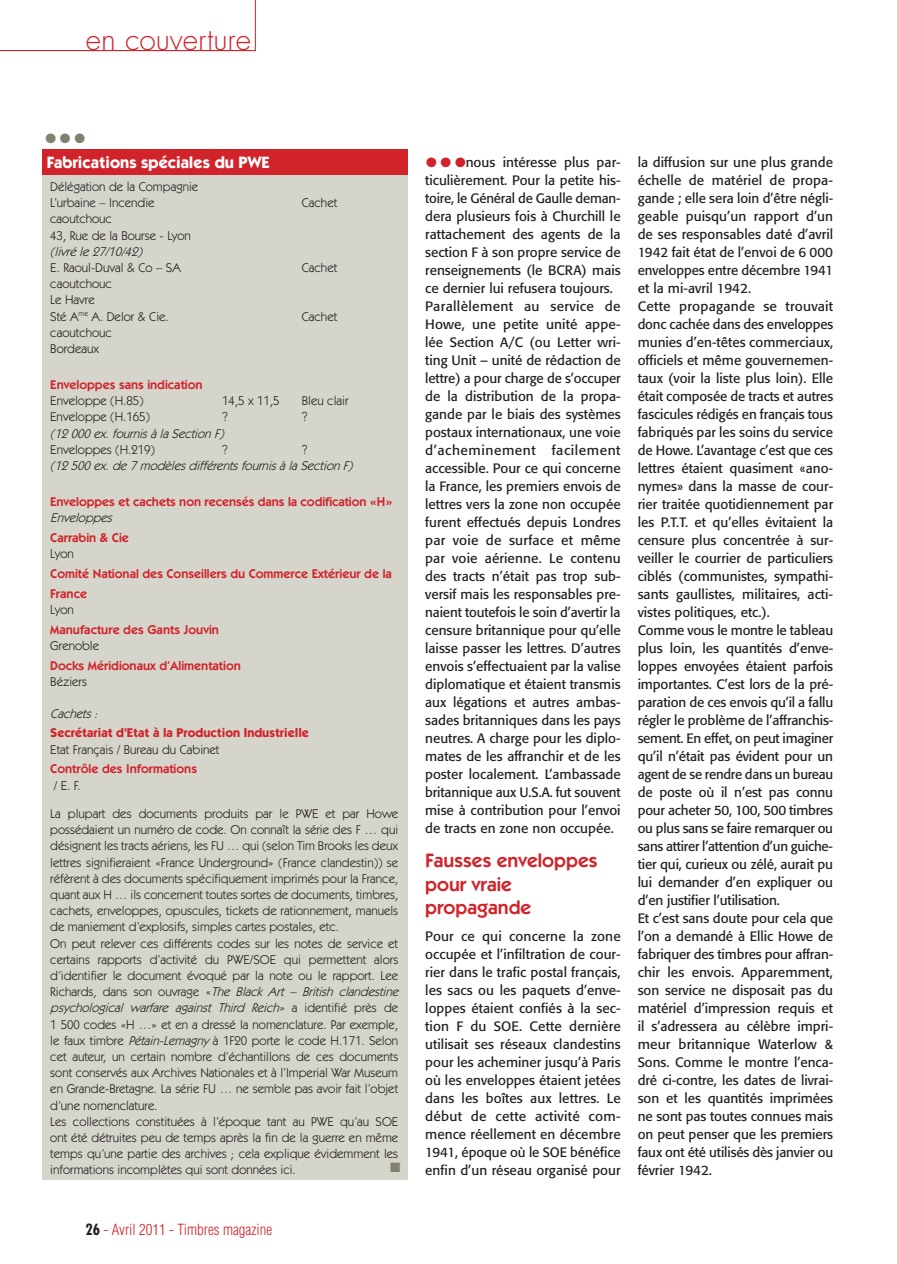
<style>
.page{position:relative;width:897px;height:1264px;background:#fff}
.page>*{position:absolute;margin:0;border:0;box-sizing:border-box;transform-origin:0 0}
.t1{font:300 30px "Futura Std";color:#d1232a}
.t2{font:600 19.5px/23.4px "ITC Kabel Std";color:#d1232a}
.t3{font:700 16.5px "ITC Kabel Std";color:#fff}
.t4{font:300 condensed 15px "Helvetica LT Std";color:#d1232a}
.t5{font:13.5px/18px "Formata";color:#231f20}
.t6{font:13.5px "Zapf Dingbats Std";color:#82806e}
.t7{font:12.75px/16.2px "ITC Kabel Std";color:#231f20}
.t8{font:600 12.75px/19.8px "ITC Kabel Std";color:#d1232a}
.t9{font:italic 12.75px "ITC Kabel Std";color:#231f20}
.t10{font:700 12.75px "ITC Kabel Std";color:#d1232a}
.s1{font-style:italic}
.s2{font-family:"Futura Std";font-weight:700;color:#231f20}
.s3{color:#d1232a}
</style>
<div class="page">
<svg style="left:251px;top:0;width:4px;height:51px"></svg>
<hr style="left:0;top:50px;width:251px;height:1px;background:#d1232a">
<div style="left:43px;top:149px;width:365px;height:1030px;background:#d6d5cc"></div>
<div style="left:43px;top:149px;width:365px;height:25px;background:#d1232a"></div>
<h1 class="t1" style="left:86px;top:21px;width:167px">en couverture</h1>
<p class="t6" style="left:45px;top:132px;width:41px">● ● ●</p>
<p class="t3" style="left:47px;top:152px;width:224px">Fabrications spéciales du PWE</p>
<p class="t7" style="left:50px;top:179px;width:149px">Délégation de la Compagnie<br>L’urbaine – Incendie</p>
<p class="t7" style="left:302px;top:195px;width:37px">Cachet</p>
<p class="t7" style="left:50px;top:211px;width:142px">caoutchouc<br>43, Rue de la Bourse - Lyon</p>
<p class="t9" style="left:50px;top:244px;width:97px">(livréle27/10/42)</p>
<p class="t7" style="left:50px;top:260px;width:132px">E. Raoul-Duval &amp; Co – SA</p>
<p class="t7" style="left:302px;top:260px;width:37px">Cachet</p>
<p class="t7" style="left:50px;top:276px;width:120px">caoutchouc<br>Le Havre<br>Sté A<sup>me</sup> A. Delor &amp; Cie.</p>
<p class="t7" style="left:302px;top:308px;width:37px">Cachet</p>
<p class="t7" style="left:50px;top:324px;width:63px">caoutchouc<br>Bordeaux</p>
<p class="t8" style="left:50px;top:375px;width:154px">Enveloppes sans indication</p>
<p class="t7" style="left:50px;top:393px;width:95px">Enveloppe (H.85)</p>
<p class="t7" style="left:222px;top:393px;width:59px">14,5 x 11,5</p>
<p class="t7" style="left:302px;top:393px;width:48px">Bleu clair</p>
<p class="t7" style="left:50px;top:409px;width:101px">Enveloppe (H.165)</p>
<p class="t7" style="left:222px;top:409px;width:7px">?</p>
<p class="t7" style="left:302px;top:409px;width:7px">?</p>
<p class="t9" style="left:50px;top:426px;width:178px">(12000ex.fournisàlaSectionF)</p>
<p class="t7" style="left:50px;top:441px;width:106px">Enveloppes (H.219)</p>
<p class="t7" style="left:222px;top:441px;width:7px">?</p>
<p class="t7" style="left:302px;top:441px;width:7px">?</p>
<p class="t9" style="left:50px;top:458px;width:307px">(12500ex.de7modèlesdifférentsfournisàlaSectionF)</p>
<p class="t8" style="left:50px;top:492px;width:344px">Enveloppes et cachets non recensés dans la codification «H»</p>
<p class="t9" style="left:50px;top:510px;width:67px">Enveloppes</p>
<p class="t8" style="left:50px;top:528px;width:80px">Carrabin &amp; Cie</p>
<p class="t7" style="left:50px;top:546px;width:25px">Lyon</p>
<p class="t8" style="left:50px;top:564px;width:343px">Comité National des Conseillers du Commerce Extérieur de la<br>France</p>
<p class="t7" style="left:50px;top:602px;width:25px">Lyon</p>
<p class="t8" style="left:50px;top:620px;width:170px">Manufacture des Gants Jouvin</p>
<p class="t7" style="left:50px;top:638px;width:50px">Grenoble</p>
<p class="t8" style="left:50px;top:656px;width:192px">Docks Méridionaux d’Alimentation</p>
<p class="t7" style="left:50px;top:674px;width:38px">Béziers</p>
<p class="t9" style="left:50px;top:706px;width:53px">Cachets:</p>
<p class="t10" style="left:50px;top:725px;width:260px">Secrétariat d’Etat à la Production Industrielle</p>
<p class="t7" style="left:50px;top:741px;width:171px">Etat Français / Bureau du Cabinet</p>
<p class="t8" style="left:50px;top:759px;width:148px">Contrôle des Informations</p>
<p class="t7" style="left:54px;top:777px;width:28px">/ E. F.</p>
<p class="t7" style="left:50px;top:805px;width:353px">La plupart des documents produits par le PWE et par Howe possédaient un numéro de code. On connaît la série des F … qui désignent les tracts aériens, les FU … qui (selon Tim Brooks les deux lettres signifieraient «France Underground» (France clandestin)) se réfèrent à des documents spécifiquement imprimés pour la France, quant aux H … ils concernent toutes sortes de documents, timbres, cachets, enveloppes, opuscules, tickets de rationnement, manuels de maniement d’explosifs, simples cartes postales, etc.<br>On peut relever ces différents codes sur les notes de service et certains rapports d’activité du PWE/SOE qui permettent alors d’identifier le document évoqué par la note ou le rapport. Lee R i c h a r d s , d a n s s o n o u v r a g e « <span class="s1">The Black Art – British clandestine psychological warfare against Third Reich»</span> a i d e n t i f i é p r è s d e 1 500 codes «H …» et en a dressé la nomenclature. Par exemple, le faux timbre <span class="s1">Pétain-Lemagny</span> à 1F20 porte le code H.171. Selon cet auteur, un certain nombre d’échantillons de ces documents sont conservés aux Archives Nationales et à l’Imperial War Museum en Grande-Bretagne. La série FU … ne semble pas avoir fait l’objet d’une nomenclature.<br>Les collections constituées à l’époque tant au PWE qu’au SOE ont été détruites peu de temps après la fin de la guerre en même temps qu’une partie des archives ; cela explique évidemment les informations incomplètes qui sont données ici.</p>
<p class="t6" style="left:390px;top:1161px;width:12px">■</p>
<p class="t4" style="left:86px;top:1219px;width:188px"><span class="s2">26</span> - Avril 2011 - Timbres magazine</p>
<p class="t5" style="left:425px;top:153px;width:197px"><span class="s3">●</span> <span class="s3">●</span> <span class="s3">●</span>nous intéresse plus par&shy;ticulièrement. Pour la petite his&shy;toire, le Général de Gaulle deman&shy;dera plusieurs fois à Churchill le rattachement des agents de la section F à son propre service de renseignements (le BCRA) mais ce dernier lui refusera toujours.<br>Parallèlement au service de<br>Howe, une petite unité appe&shy;lée Section A/C (ou Letter wri&shy;ting Unit – unité de rédaction de lettre) a pour charge de s’occuper de la distribution de la propa&shy;gande par le biais des systèmes postaux internationaux, une voie d’acheminement facilement accessible. Pour ce qui concerne la France, les premiers envois de lettres vers la zone non occupée furent effectués depuis Londres par voie de surface et même par voie aérienne. Le contenu des tracts n’était pas trop sub&shy;versif mais les responsables pre&shy;naient toutefois le soin d’avertir la censure britannique pour qu’elle laisse passer les lettres. D’autres envois s’effectuaient par la valise diplomatique et étaient transmis aux légations et autres ambas&shy;sades britanniques dans les pays neutres. A charge pour les diplo&shy;mates de les affranchir et de les poster localement. L’ambassade britannique aux U.S.A. fut souvent mise à contribution pour l’envoi de tracts en zone non occupée.</p>
<h2 class="t2" style="left:425px;top:849px;width:174px">Fausses enveloppes pour vraie propagande</h2>
<p class="t5" style="left:425px;top:927px;width:197px;text-align:justify">Pour ce qui concerne la zone occupée et l’infiltration de cour&shy;rier dans le trafic postal français, les sacs ou les paquets d’enve&shy;loppes étaient confiés à la sec&shy;tion F du SOE. Cette dernière utilisait ses réseaux clandestins pour les acheminer jusqu’à Paris où les enveloppes étaient jetées dans les boîtes aux lettres. Le début de cette activité com&shy;mence réellement en décembre 1941, époque où le SOE bénéfice enfin d’un réseau organisé pour</p>
<p class="t5" style="left:637px;top:153px;width:197px">la diffusion sur une plus grande échelle de matériel de propa&shy;gande ; elle sera loin d’être négli&shy;geable puisqu’un rapport d’un de ses responsables daté d’avril<br>1942 fait état de l’envoi de 6 000 enveloppes entre décembre 1941 et la mi-avril 1942.<br>Cette propagande se trouvait donc cachée dans des enveloppes munies d’en-têtes commerciaux, officiels et même gouvernemen&shy;taux (voir la liste plus loin). Elle était composée de tracts et autres fascicules rédigés en français tous fabriqués par les soins du service de Howe. L’avantage c’est que ces lettres étaient quasiment «ano&shy;nymes» dans la masse de cour&shy;rier traitée quotidiennement par les P.T.T. et qu’elles évitaient la censure plus concentrée à sur&shy;veiller le courrier de particuliers ciblés (communistes, sympathi&shy;sants gaullistes, militaires, acti&shy;vistes politiques, etc.).<br>Comme vous le montre le tableau plus loin, les quantités d’enve&shy;loppes envoyées étaient parfois importantes. C’est lors de la pré&shy;paration de ces envois qu’il a fallu régler le problème de l’affranchis&shy;sement. En effet, on peut imaginer qu’il n’était pas évident pour un agent de se rendre dans un bureau de poste où il n’est pas connu pour acheter 50, 100, 500 timbres ou plus sans se faire remarquer ou sans attirer l’attention d’un guiche&shy;tier qui, curieux ou zélé, aurait pu lui demander d’en expliquer ou d’en justifier l’utilisation.<br>Et c’est sans doute pour cela que l’on a demandé à Ellic Howe de fabriquer des timbres pour affran&shy;chir les envois. Apparemment, son service ne disposait pas du matériel d’impression requis et il s’adressera au célèbre impri&shy;meur britannique Waterlow &amp;<br>Sons. Comme le montre l’enca&shy;dré ci-contre, les dates de livrai&shy;son et les quantités imprimées ne sont pas toutes connues mais on peut penser que les premiers faux ont été utilisés dès janvier ou février 1942.</p>
</div>
